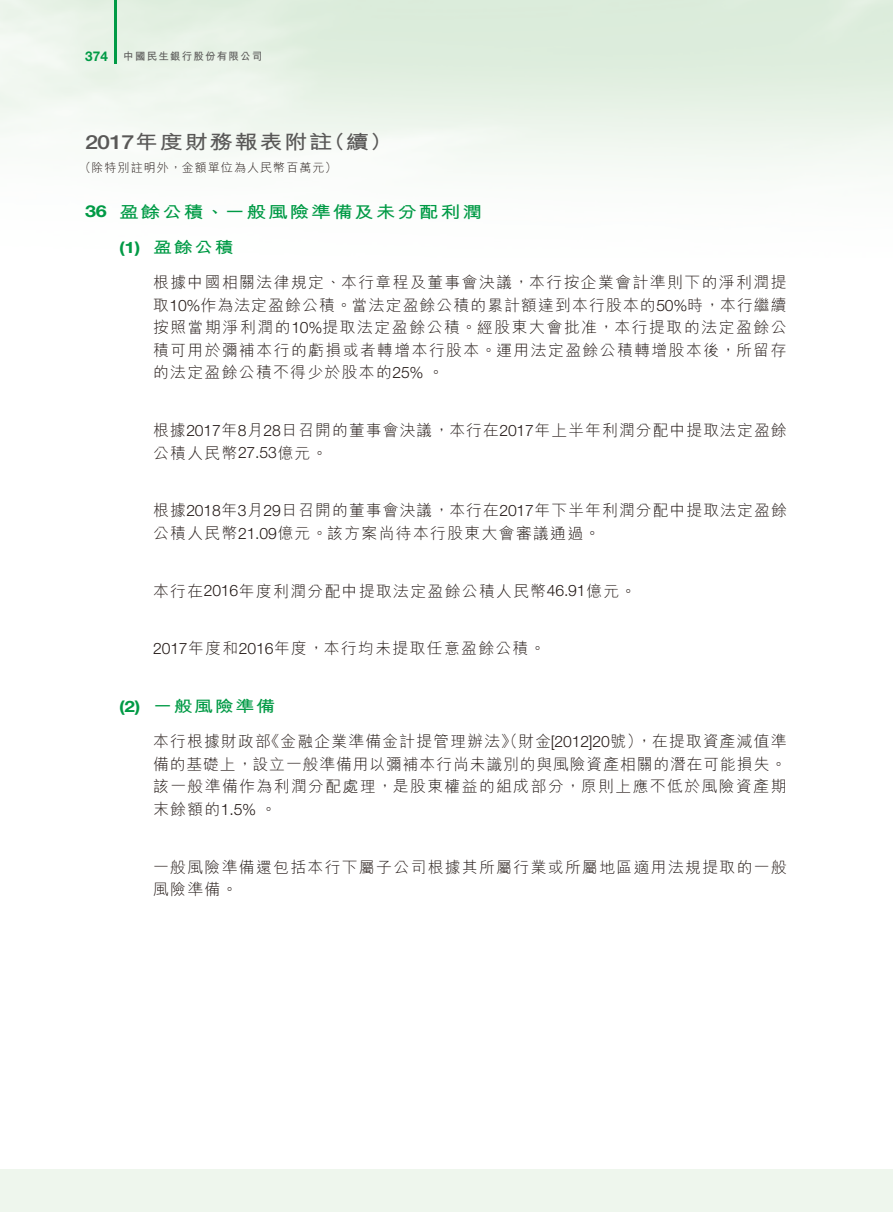
<style>
.page{position:relative;width:893px;height:1212px;background:#fff}
.page>*{position:absolute;margin:0;border:0;box-sizing:border-box;transform-origin:0 0}
.t1{font:700 19.5px "M Hei HK";letter-spacing:.065em;color:#595857;scale:1.2 1}
.t2{font:700 16.5px "M Hei HK";letter-spacing:.09em;color:#009a45;scale:1.2 1}
.t3{font:300 15.75px/22.5px "M Hei HK";letter-spacing:.09em;color:#231916;text-align:justify}
.t4{font:300 15.75px/22.5px "M Hei HK";letter-spacing:.07em;color:#231916}
.t5{font:700 15.75px "M Hei HK";letter-spacing:.09em;color:#009a45;scale:1.2 1}
.t6{font:300 12px "M Hei HK";letter-spacing:.09em;color:#231916}
.t7{font:700 10.5px "M Hei HK";letter-spacing:.115em;color:#595857}
.s1{font-family:"Helvetica Neue";font-size:13.5px;color:#009a45}
.s2{font-family:"Helvetica Neue";font-weight:500}
.s3{font-family:"Helvetica Neue"}
</style>
<div class="page">
<img style="left:0;top:0;width:893px;height:167px">
<div style="left:0;top:1169px;width:893px;height:43px;background:#eef6ed"></div>
<hr style="left:115px;top:0;width:2px;height:64px;background:#009a45">
<p class="t7" style="left:85px;top:49px;width:179px"><span class="s1">374</span> 中國民生銀行股份有限公司</p>
<p class="t1" style="left:85px;top:128px;width:258px"><span class="s2">2017</span>年度財務報表附註（續）</p>
<p class="t6" style="left:79px;top:159px;width:259px">（除特別註明外，金額單位為人民幣百萬元）</p>
<p class="t2" style="left:85px;top:200px;width:332px"><span class="s3">36</span> 盈餘公積、一般風險準備及未分配利潤</p>
<p class="t5" style="left:119px;top:236px;width:97px"><span class="s3">(1)</span> 盈餘公積</p>
<p class="t3" style="left:153px;top:271px;width:635px">根據中國相關法律規定、本行章程及董事會決議，本行按企業會計準則下的淨利潤提取<span class="s3">10%</span>作為法定盈餘公積。當法定盈餘公積的累計額達到本行股本的<span class="s3">50%</span>時，本行繼續按照當期淨利潤的<span class="s3">10%</span>提取法定盈餘公積。經股東大會批准，本行提取的法定盈餘公積可用於彌補本行的虧損或者轉增本行股本。運用法定盈餘公積轉增股本後，所留存的法定盈餘公積不得少於股本的<span class="s3">25%</span> 。</p>
<p class="t4" style="left:153px;top:418px;width:635px">根據<span class="s3">2017</span>年<span class="s3">8</span>月<span class="s3">28</span>日召開的董事會決議，本行在<span class="s3">2017</span>年上半年利潤分配中提取法定盈餘公積人民幣<span class="s3">27.53</span>億元。</p>
<p class="t4" style="left:153px;top:499px;width:635px">根據<span class="s3">2018</span>年<span class="s3">3</span>月<span class="s3">29</span>日召開的董事會決議，本行在<span class="s3">2017</span>年下半年利潤分配中提取法定盈餘公積人民幣<span class="s3">21.09</span>億元。該方案尚待本行股東大會審議通過。</p>
<p class="t3" style="left:153px;top:579px;width:485px">本行在<span class="s3">2016</span>年度利潤分配中提取法定盈餘公積人民幣<span class="s3">46.91</span>億元。</p>
<p class="t3" style="left:153px;top:637px;width:394px"><span class="s3">2017</span>年度和<span class="s3">2016</span>年度，本行均未提取任意盈餘公積。</p>
<p class="t5" style="left:119px;top:695px;width:131px"><span class="s3">(2)</span> 一般風險準備</p>
<p class="t3" style="left:153px;top:730px;width:635px">本行根據財政部《金融企業準備金計提管理辦法》（財金<span class="s3">[2012]20</span>號），在提取資產減值準備的基礎上，設立一般準備用以彌補本行尚未識別的與風險資產相關的潛在可能損失。該一般準備作為利潤分配處理，是股東權益的組成部分，原則上應不低於風險資產期末餘額的<span class="s3">1.5%</span> 。</p>
<p class="t3" style="left:153px;top:855px;width:635px">一般風險準備還包括本行下屬子公司根據其所屬行業或所屬地區適用法規提取的一般風險準備。</p>
</div>
